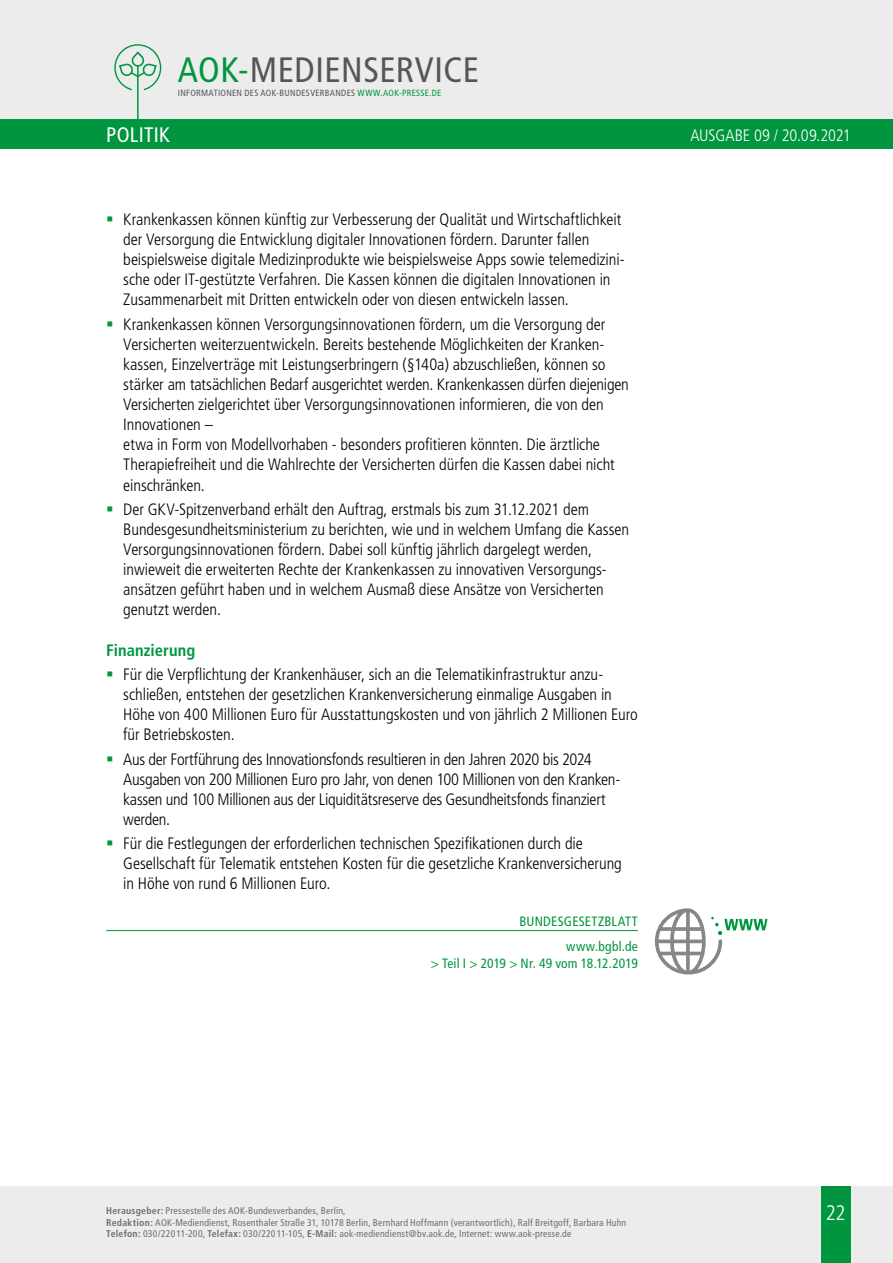
<style>
.page{position:relative;width:893px;height:1263px;background:#fff}
.page>*{position:absolute;margin:0;border:0;box-sizing:border-box;transform-origin:0 0}
.t1{font:condensed 35.25px "Frutiger";letter-spacing:.015em;color:#565656}
.t2{font:condensed 21px "Frutiger";letter-spacing:.015em;color:#fff}
.t3{font:300 condensed 21px "Frutiger";color:#fff}
.t4{font:300 condensed 16.5px/20.1px "Frutiger";letter-spacing:-.005em;color:#000}
.t5{font:300 condensed 16.5px "Frutiger";letter-spacing:-.01em;color:#fff}
.t6{font:700 condensed 16.5px "Frutiger";letter-spacing:.005em;color:#00963f}
.t7{font:condensed 13.5px/25px "Frutiger";letter-spacing:.01em;color:#00963f;text-align:right}
.t8{font:condensed 9.75px/11.7px "Frutiger";letter-spacing:.02em;color:#6f6f6e}
.t9{font:condensed 9px "Frutiger";letter-spacing:.035em;color:#565656}
.s1{color:#00963f}
.s2{font-weight:700}
</style>
<div class="page">
<div style="left:0;top:1186px;width:893px;height:77px;background:#ececed"></div>
<div style="left:821px;top:1186px;width:29px;height:77px;background:#00963f"></div>
<div style="left:0;top:0;width:893px;height:121px;background:#ececed"></div>
<svg style="left:114px;top:44px;width:47px;height:75px"></svg>
<div style="left:0;top:119px;width:893px;height:30px;background:#00963f"></div>
<hr style="left:106px;top:930px;width:532px;height:1px;background:#00963f">
<svg style="left:655px;top:908px;width:112px;height:66px"></svg>
<h1 class="t1" style="left:178px;top:49px;width:303px"><span class="s1">AOK-</span>MEDIENSERVICE</h1>
<p class="t9" style="left:178px;top:87px;width:265px">INFORMATIONEN DES AOK-BUNDESVERBANDES <span class="s1">WWW.AOK-PRESSE.DE</span></p>
<p class="t2" style="left:106px;top:123px;width:65px">POLITIK</p>
<p class="t5" style="left:690px;top:125px;width:162px">AUSGABE 09 / 20.09.2021</p>
<p class="t4" style="left:123px;top:209px;width:503px">Krankenkassen können künftig zur Verbesserung der Qualität und Wirtschaftlichkeit der Versorgung die Entwicklung digitaler Innovationen fördern. Darunter fallen beispielsweise digitale Medizinprodukte wie beispielsweise Apps sowie telemedizini&shy;sche oder IT-gestützte Verfahren. Die Kassen können die digitalen Innovationen in Zusammenarbeit mit Dritten entwickeln oder von diesen entwickeln lassen.</p>
<p class="t4" style="left:123px;top:314px;width:507px">Krankenkassen können Versorgungsinnovationen fördern, um die Versorgung der Versicherten weiterzuentwickeln. Bereits bestehende Möglichkeiten der Kranken&shy;kassen, Einzelverträge mit Leistungserbringern (§140a) abzuschließen, können so stärker am tatsächlichen Bedarf ausgerichtet werden. Krankenkassen dürfen diejenigen Versicherten zielgerichtet über Versorgungsinnovationen informieren, die von den Innovationen –<br>etwa in Form von Modellvorhaben - besonders profitieren könnten. Die ärztliche Therapiefreiheit und die Wahlrechte der Versicherten dürfen die Kassen dabei nicht einschränken.</p>
<p class="t4" style="left:123px;top:499px;width:507px">Der GKV-Spitzenverband erhält den Auftrag, erstmals bis zum 31.12.2021 dem Bundesgesundheitsministerium zu berichten, wie und in welchem Umfang die Kassen Versorgungsinnovationen fördern. Dabei soll künftig jährlich dargelegt werden, inwieweit die erweiterten Rechte der Krankenkassen zu innovativen Versorgungs&shy;ansätzen geführt haben und in welchem Ausmaß diese Ansätze von Versicherten genutzt werden.</p>
<p class="t6" style="left:106px;top:640px;width:91px">Finanzierung</p>
<p class="t4" style="left:123px;top:664px;width:516px">Für die Verpflichtung der Krankenhäuser, sich an die Telematikinfrastruktur anzu&shy;schließen, entstehen der gesetzlichen Krankenversicherung einmalige Ausgaben in Höhe von 400 Millionen Euro für Ausstattungskosten und von jährlich 2 Millionen Euro für Betriebskosten.</p>
<p class="t4" style="left:123px;top:749px;width:498px">Aus der Fortführung des Innovationsfonds resultieren in den Jahren 2020 bis 2024<br>Ausgaben von 200 Millionen Euro pro Jahr, von denen 100 Millionen von den Kranken&shy;kassen und 100 Millionen aus der Liquiditätsreserve des Gesundheitsfonds finanziert werden.</p>
<p class="t4" style="left:123px;top:834px;width:500px">Für die Festlegungen der erforderlichen technischen Spezifikationen durch die<br>Gesellschaft für Telematik entstehen Kosten für die gesetzliche Krankenversicherung in Höhe von rund 6 Millionen Euro.</p>
<p class="t7" style="left:519px;top:909px;width:120px">BUNDESGESETZBLATT www.bgbl.de</p>
<p class="t7" style="left:431px;top:950px;width:209px">&gt; Teil I &gt; 2019 &gt; Nr. 49 vom 18.12.2019</p>
<p class="t8" style="left:106px;top:1205px;width:521px"><span class="s2">Herausgeber:</span> Pressestelle des AOK-Bundesverbandes, Berlin,<br><span class="s2">Redaktion:</span> AOK-Mediendienst, Rosenthaler Straße 31, 10178 Berlin, Bernhard Hoffmann (verantwortlich), Ralf Breitgoff, Barbara Huhn<br><span class="s2">Telefon:</span> 030/22011-200, <span class="s2">Telefax:</span> 030/22011-105, <span class="s2">E-Mail:</span> aok-mediendienst@bv.aok.de, Internet: www.aok-presse.de</p>
<p class="t3" style="left:826px;top:1201px;width:21px">22</p>
</div>
